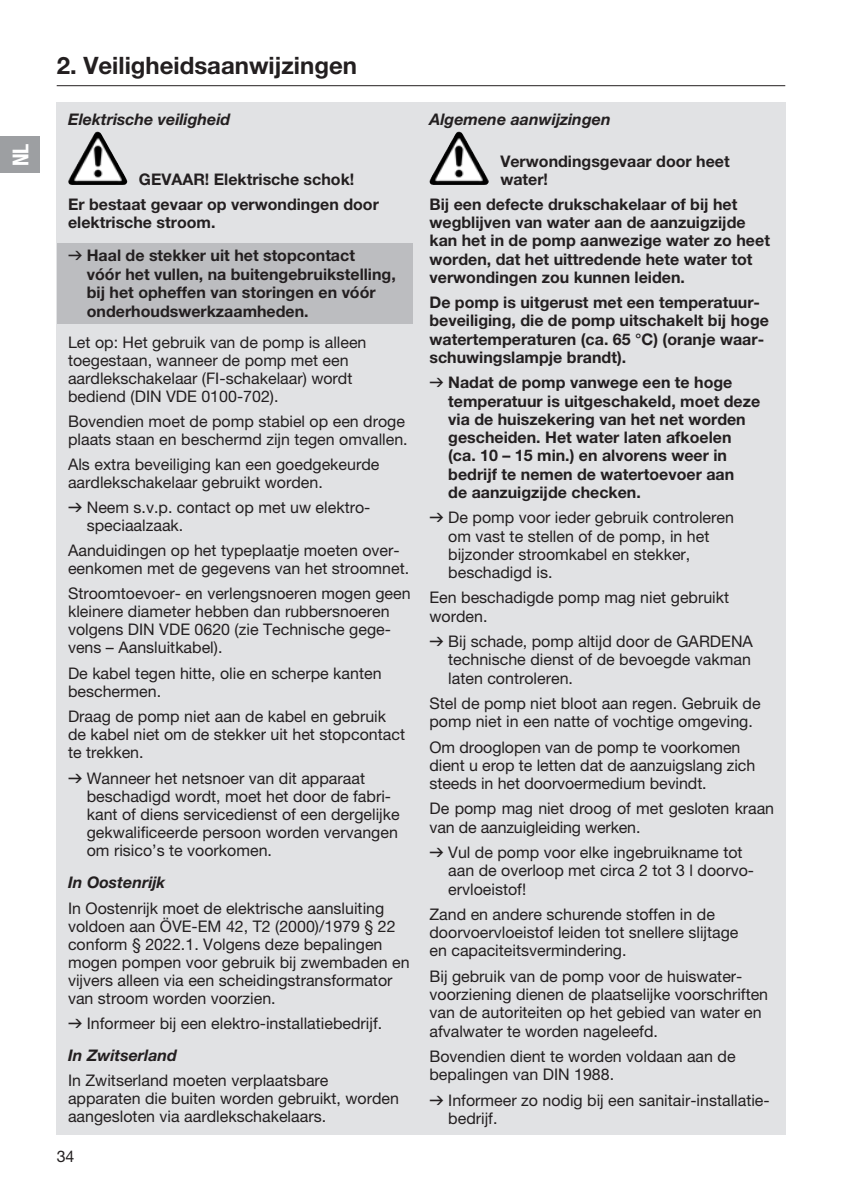
<style>
.page{position:relative;width:842px;height:1191px;background:#fff}
.page>*{position:absolute;margin:0;border:0;box-sizing:border-box;transform-origin:0 0}
.t1{font:700 24px "GARDENA Pro";color:#231f20}
.t2{font:22px "GARDENA Pro Bo Cond";color:#fff}
.t3{font:16px/18px "GARDENA Pro";color:#231f20}
.t4{font:700 16px/18.2px "GARDENA Pro";color:#231f20}
.t5{font:italic 700 16px "GARDENA Pro";color:#231f20}
.s1{font-family:"Formdruck";font-weight:400}
.s2{font-family:"Formdruck"}
.s3{font-weight:700;font-style:italic}
</style>
<div class="page">
<hr style="left:57px;top:85px;width:728px;height:1px;background:#231f20">
<div style="left:57px;top:102px;width:728px;height:1032px;background:#e1e2e4"></div>
<img style="left:70px;top:132px;width:26px;height:44px">
<div style="left:57px;top:243px;width:355px;height:81px;background:#bcbdc0"></div>
<img style="left:431px;top:132px;width:27px;height:45px">
<div style="left:0;top:137px;width:40px;height:36px;background:#9d9fa2"></div>
<h2 class="t2" style="left:7px;top:166px;width:24px;rotate:-90deg">NL</h2>
<h1 class="t1" style="left:57px;top:50px;width:302px">2. Veiligheidsaanwijzingen</h1>
<p class="t5" style="left:68px;top:109px;width:164px">Elektrische veiligheid</p>
<p class="t4" style="left:68px;top:166px;width:312px;line-height:25px;text-indent:71px">GEVAAR! Elektrische schok!<br>Er bestaat gevaar op verwondingen door</p>
<p class="t4" style="left:68px;top:205px;width:288px;line-height:33.4px">elektrische stroom.<br><span class="s1">v</span> Haal de stekker uit het stopcontact</p>
<p class="t4" style="left:87px;top:265px;width:311px">vóór het vullen, na buitengebruikstelling, bij het opheffen van storingen en vóór onderhoudswerkzaamheden.</p>
<p class="t3" style="left:68px;top:333px;width:300px">Let op: Het gebruik van de pomp is alleen toegestaan, wanneer de pomp met een aardlekschakelaar (FI-schakelaar) wordt bediend (DIN VDE 0100-702).</p>
<p class="t3" style="left:68px;top:412px;width:341px">Bovendien moet de pomp stabiel op een droge plaats staan en beschermd zijn tegen omvallen.</p>
<p class="t3" style="left:68px;top:455px;width:313px">Als extra beveiliging kan een goedgekeurde aardlekschakelaar gebruikt worden.</p>
<p class="t3" style="left:87px;top:498px;width:284px;text-indent:-19px"><span class="s2">v</span> Neem s.v.p. contact op met uw elektro&shy;speciaalzaak.</p>
<p class="t3" style="left:68px;top:541px;width:343px">Aanduidingen op het typeplaatje moeten over&shy;eenkomen met de gegevens van het stroomnet.</p>
<p class="t3" style="left:68px;top:584px;width:344px">Stroomtoevoer- en verlengsnoeren mogen geen kleinere diameter hebben dan rubbersnoeren volgens DIN VDE 0620 (zie Technische gege&shy;vens – Aansluitkabel).</p>
<p class="t3" style="left:68px;top:663px;width:315px">De kabel tegen hitte, olie en scherpe kanten beschermen.</p>
<p class="t3" style="left:68px;top:706px;width:339px">Draag de pomp niet aan de kabel en gebruik de kabel niet om de stekker uit het stopcontact te trekken.</p>
<p class="t3" style="left:87px;top:769px;width:314px;text-indent:-19px"><span class="s2">v</span> Wanneer het netsnoer van dit apparaat beschadigd wordt, moet het door de fabri&shy;kant of diens servicedienst of een dergelijke gekwalificeerde persoon worden vervangen om risico’s te voorkomen.</p>
<p class="t5" style="left:68px;top:873px;width:99px">In Oostenrijk</p>
<p class="t3" style="left:68px;top:898px;width:343px">In Oostenrijk moet de elektrische aansluiting voldoen aan ÖVE-EM 42, T2 (2000)/1979 § 22 conform § 2022.1. Volgens deze bepalingen mogen pompen voor gebruik bij zwembaden en vijvers alleen via een scheidingstransformator van stroom worden voorzien.</p>
<p class="t3" style="left:68px;top:1006px;width:316px;line-height:32.6px"><span class="s2">v</span> Informeer bij een elektro-installatiebedrijf.<br><span class="s3">In Zwitserland</span></p>
<p class="t3" style="left:68px;top:1071px;width:333px">In Zwitserland moeten verplaatsbare apparaten die buiten worden gebruikt, worden aangesloten via aardlekschakelaars.</p>
<p class="t3" style="left:57px;top:1147px;width:19px">34</p>
<p class="t5" style="left:429px;top:109px;width:183px">Algemene aanwijzingen</p>
<p class="t4" style="left:500px;top:151px;width:231px">Verwondingsgevaar door heet water!</p>
<p class="t4" style="left:429px;top:195px;width:342px">Bij een defecte drukschakelaar of bij het wegblijven van water aan de aanzuigzijde kan het in de pomp aanwezige water zo heet worden, dat het uittredende hete water tot verwondingen zou kunnen leiden.</p>
<p class="t4" style="left:429px;top:293px;width:341px">De pomp is uitgerust met een temperatuur&shy;beveiliging, die de pomp uitschakelt bij hoge watertemperaturen (ca. 65 °C) (oranje waar&shy;schuwingslampje brandt).</p>
<p class="t4" style="left:448px;top:373px;width:313px;text-indent:-19px"><span class="s1">v</span> Nadat de pomp vanwege een te hoge temperatuur is uitgeschakeld, moet deze via de huiszekering van het net worden gescheiden. Het water laten afkoelen (ca. 10 – 15 min.) en alvorens weer in bedrijf te nemen de watertoevoer aan<br>de aanzuigzijde checken.</p>
<p class="t3" style="left:448px;top:508px;width:287px;text-indent:-19px"><span class="s2">v</span> De pomp voor ieder gebruik controleren om vast te stellen of de pomp, in het bijzonder stroomkabel en stekker, beschadigd is.</p>
<p class="t3" style="left:429px;top:588px;width:301px">Een beschadigde pomp mag niet gebruikt worden.</p>
<p class="t3" style="left:448px;top:632px;width:306px;text-indent:-19px"><span class="s2">v</span> Bij schade, pomp altijd door de GARDENA technische dienst of de bevoegde vakman laten controleren.</p>
<p class="t3" style="left:429px;top:694px;width:333px">Stel de pomp niet bloot aan regen. Gebruik de pomp niet in een natte of vochtige omgeving.</p>
<p class="t3" style="left:429px;top:737px;width:327px">Om drooglopen van de pomp te voorkomen dient u erop te letten dat de aanzuigslang zich steeds in het doorvoermedium bevindt.</p>
<p class="t3" style="left:429px;top:799px;width:346px">De pomp mag niet droog of met gesloten kraan van de aanzuigleiding werken.</p>
<p class="t3" style="left:448px;top:843px;width:307px;text-indent:-19px"><span class="s2">v</span> Vul de pomp voor elke ingebruikname tot aan de overloop met circa 2 tot 3 l doorvo&shy;ervloeistof!</p>
<p class="t3" style="left:429px;top:905px;width:311px">Zand en andere schurende stoffen in de doorvoervloeistof leiden tot snellere slijtage en capaciteitsvermindering.</p>
<p class="t3" style="left:429px;top:966px;width:340px">Bij gebruik van de pomp voor de huiswater&shy;voorziening dienen de plaatselijke voorschriften van de autoriteiten op het gebied van water en afvalwater te worden nageleefd.</p>
<p class="t3" style="left:429px;top:1047px;width:308px">Bovendien dient te worden voldaan aan de bepalingen van DIN 1988.</p>
<p class="t3" style="left:448px;top:1090px;width:323px;text-indent:-19px"><span class="s2">v</span> Informeer zo nodig bij een sanitair-installatie&shy;bedrijf.</p>
</div>
